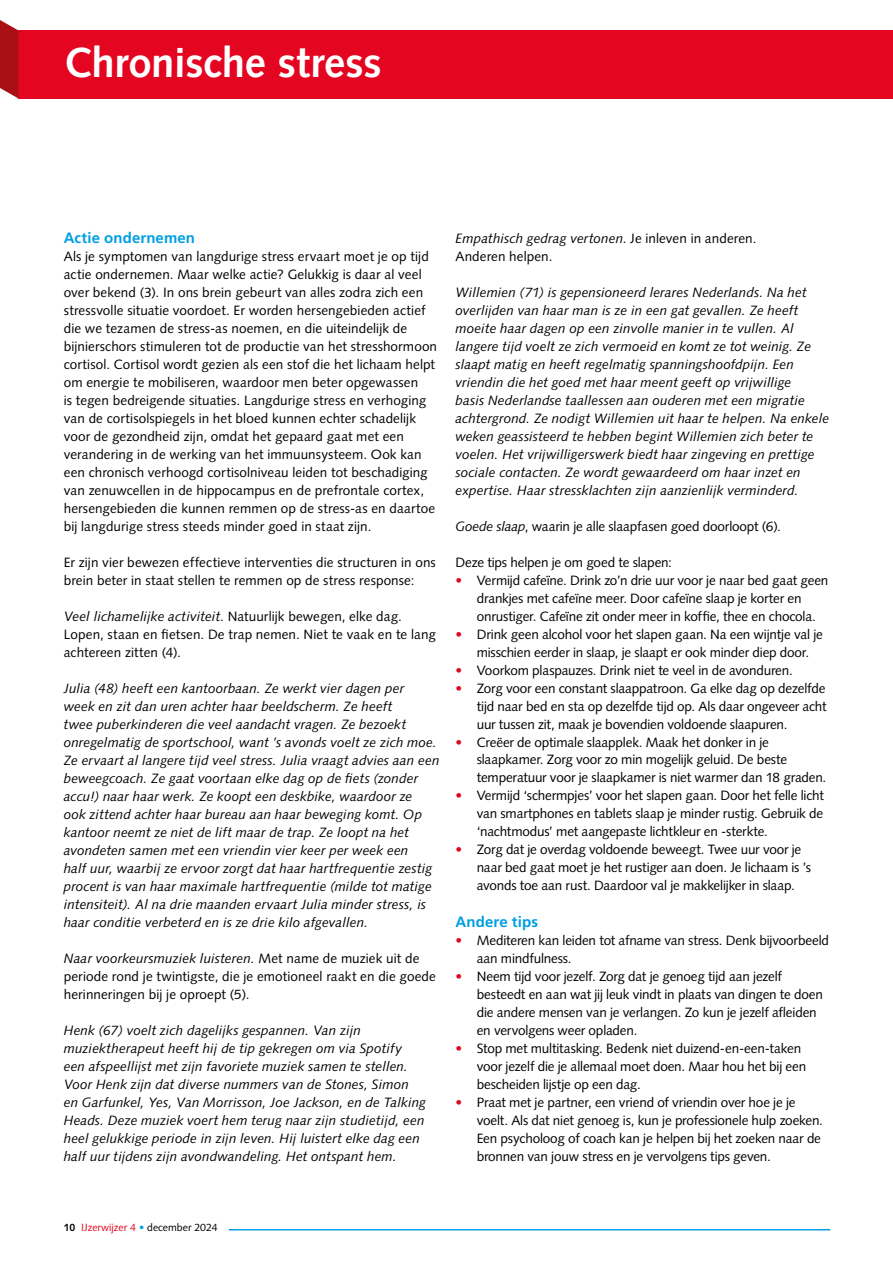
<style>
.page{position:relative;width:893px;height:1263px;background:#fff}
.page>*{position:absolute;margin:0;border:0;box-sizing:border-box;transform-origin:0 0}
.t1{font:700 42px "Syntax LT Std";letter-spacing:-.005em;color:#fff}
.t2{font:700 15px "Frutiger LT Std";letter-spacing:.005em;color:#009fe3}
.t3{font:13.5px/18px "Syntax LT Std";letter-spacing:-.005em;color:#000}
.t4{font:italic 13.5px/18px "Syntax LT Std";letter-spacing:.005em;color:#000}
.t5{font:10.5px "Syntax LT Std";color:#e40521}
.s1{font-style:italic}
.s2{color:#e40521}
.s3{font-weight:700;color:#000}
.s4{color:#009fe3}
.s5{color:#000}
</style>
<div class="page">
<div style="left:18px;top:30px;width:875px;height:68px;background:#e40521"></div>
<svg style="left:0;top:20px;width:18px;height:78px"></svg>
<hr style="left:229px;top:1229px;width:601px;height:1px;background:#009fe3">
<h1 class="t1" style="left:64px;top:38px;width:319px">Chronische stress</h1>
<p class="t2" style="left:64px;top:229px;width:133px">Actie ondernemen</p>
<p class="t3" style="left:64px;top:247px;width:375px">Als je symptomen van langdurige stress ervaart moet je op tijd actie ondernemen. Maar welke actie? Gelukkig is daar al veel over bekend (3). In ons brein gebeurt van alles zodra zich een stressvolle situatie voordoet. Er worden hersengebieden actief die we tezamen de stress-as noemen, en die uiteindelijk de bijnierschors stimuleren tot de productie van het stresshormoon cortisol. Cortisol wordt gezien als een stof die het lichaam helpt om energie te mobiliseren, waardoor men beter opgewassen<br>is tegen bedreigende situaties. Langdurige stress en verhoging van de cortisolspiegels in het bloed kunnen echter schadelijk voor de gezondheid zijn, omdat het gepaard gaat met een verandering in de werking van het immuunsysteem. Ook kan een chronisch verhoogd cortisolniveau leiden tot beschadiging van zenuwcellen in de hippocampus en de prefrontale cortex, hersengebieden die kunnen remmen op de stress-as en daartoe bij langdurige stress steeds minder goed in staat zijn.</p>
<p class="t3" style="left:64px;top:553px;width:374px">Er zijn vier bewezen effectieve interventies die structuren in ons brein beter in staat stellen te remmen op de stress response:</p>
<p class="t3" style="left:64px;top:607px;width:374px"><span class="s1">Veel lichamelijke activiteit</span>. Natuurlijk bewegen, elke dag.<br>Lopen, staan en fietsen. De trap nemen. Niet te vaak en te lang achtereen zitten (4).</p>
<p class="t4" style="left:64px;top:679px;width:377px">Julia (48) heeft een kantoorbaan. Ze werkt vier dagen per<br>week en zit dan uren achter haar beeldscherm. Ze heeft<br>twee puberkinderen die veel aandacht vragen. Ze bezoekt onregelmatig de sportschool, want ’s avonds voelt ze zich moe.<br>Ze ervaart al langere tijd veel stress. Julia vraagt advies aan een beweegcoach. Ze gaat voortaan elke dag op de fiets (zonder accu!) naar haar werk. Ze koopt een deskbike, waardoor ze<br>ook zittend achter haar bureau aan haar beweging komt. Op kantoor neemt ze niet de lift maar de trap. Ze loopt na het avondeten samen met een vriendin vier keer per week een<br>half uur, waarbij ze ervoor zorgt dat haar hartfrequentie zestig procent is van haar maximale hartfrequentie (milde tot matige intensiteit). Al na drie maanden ervaart Julia minder stress, is haar conditie verbeterd en is ze drie kilo afgevallen.</p>
<p class="t3" style="left:64px;top:949px;width:374px"><span class="s1">Naar voorkeursmuziek luisteren.</span> Met name de muziek uit de periode rond je twintigste, die je emotioneel raakt en die goede herinneringen bij je oproept (5).</p>
<p class="t4" style="left:64px;top:1021px;width:364px">Henk (67) voelt zich dagelijks gespannen. Van zijn muziektherapeut heeft hij de tip gekregen om via Spotify een afspeellijst met zijn favoriete muziek samen te stellen.<br>Voor Henk zijn dat diverse nummers van de Stones, Simon en Garfunkel, Yes, Van Morrisson, Joe Jackson, en de Talking Heads. Deze muziek voert hem terug naar zijn studietijd, een heel gelukkige periode in zijn leven. Hij luistert elke dag een half uur tijdens zijn avondwandeling. Het ontspant hem.</p>
<p class="t3" style="left:455px;top:229px;width:302px"><span class="s1">Empathisch gedrag vertonen</span>. Je inleven in anderen.<br>Anderen helpen.</p>
<p class="t4" style="left:455px;top:283px;width:375px">Willemien (71) is gepensioneerd lerares Nederlands. Na het overlijden van haar man is ze in een gat gevallen. Ze heeft moeite haar dagen op een zinvolle manier in te vullen. Al langere tijd voelt ze zich vermoeid en komt ze tot weinig. Ze slaapt matig en heeft regelmatig spanningshoofdpijn. Een vriendin die het goed met haar meent geeft op vrijwillige<br>basis Nederlandse taallessen aan ouderen met een migratie achtergrond. Ze nodigt Willemien uit haar te helpen. Na enkele weken geassisteerd te hebben begint Willemien zich beter te voelen. Het vrijwilligerswerk biedt haar zingeving en prettige sociale contacten. Ze wordt gewaardeerd om haar inzet en expertise. Haar stressklachten zijn aanzienlijk verminderd.</p>
<p class="t3" style="left:455px;top:517px;width:327px"><span class="s1">Goede slaap</span>, waarin je alle slaapfasen goed doorloopt (6).</p>
<p class="t3" style="left:455px;top:553px;width:218px">Deze tips helpen je om goed te slapen:</p>
<p class="t3" style="left:477px;top:571px;width:353px;text-indent:-21px"><span class="s2">•</span> Vermijd cafeïne. Drink zo’n drie uur voor je naar bed gaat geen drankjes met cafeïne meer. Door cafeïne slaap je korter en onrustiger. Cafeïne zit onder meer in koffie, thee en chocola.</p>
<p class="t3" style="left:455px;top:625px;width:369px;text-align:center"><span class="s2">•</span> Drink geen alcohol voor het slapen gaan. Na een wijntje val je misschien eerder in slaap, je slaapt er ook minder diep door.</p>
<p class="t3" style="left:455px;top:661px;width:339px"><span class="s2">•</span> Voorkom plaspauzes. Drink niet te veel in de avonduren.</p>
<p class="t3" style="left:477px;top:679px;width:351px;text-align:justify;text-indent:-21px"><span class="s2">•</span> Zorg voor een constant slaappatroon. Ga elke dag op dezelfde tijd naar bed en sta op dezelfde tijd op. Als daar ongeveer acht uur tussen zit, maak je bovendien voldoende slaapuren.</p>
<p class="t3" style="left:477px;top:733px;width:351px;text-indent:-21px"><span class="s2">•</span> Creëer de optimale slaapplek. Maak het donker in je slaapkamer. Zorg voor zo min mogelijk geluid. De beste temperatuur voor je slaapkamer is niet warmer dan 18 graden.</p>
<p class="t3" style="left:477px;top:787px;width:349px;text-align:justify;text-indent:-21px"><span class="s2">•</span> Vermijd ‘schermpjes’ voor het slapen gaan. Door het felle licht van smartphones en tablets slaap je minder rustig. Gebruik de ‘nachtmodus’ met aangepaste lichtkleur en -sterkte.</p>
<p class="t3" style="left:477px;top:841px;width:336px;text-indent:-21px"><span class="s2">•</span> Zorg dat je overdag voldoende beweegt. Twee uur voor je naar bed gaat moet je het rustiger aan doen. Je lichaam is ’s avonds toe aan rust. Daardoor val je makkelijker in slaap.</p>
<p class="t2" style="left:455px;top:913px;width:84px">Andere tips</p>
<p class="t3" style="left:477px;top:931px;width:354px;text-indent:-21px"><span class="s2">•</span> Mediteren kan leiden tot afname van stress. Denk bijvoorbeeld aan mindfulness.</p>
<p class="t3" style="left:477px;top:967px;width:348px;text-indent:-21px"><span class="s2">•</span> Neem tijd voor jezelf. Zorg dat je genoeg tijd aan jezelf besteedt en aan wat jij leuk vindt in plaats van dingen te doen die andere mensen van je verlangen. Zo kun je jezelf afleiden en vervolgens weer opladen.</p>
<p class="t3" style="left:477px;top:1039px;width:331px;text-indent:-21px"><span class="s2">•</span> Stop met multitasking. Bedenk niet duizend-en-een-taken voor jezelf die je allemaal moet doen. Maar hou het bij een bescheiden lijstje op een dag.</p>
<p class="t3" style="left:477px;top:1093px;width:348px;text-indent:-21px"><span class="s2">•</span> Praat met je partner, een vriend of vriendin over hoe je je voelt. Als dat niet genoeg is, kun je professionele hulp zoeken.<br>Een psycholoog of coach kan je helpen bij het zoeken naar de bronnen van jouw stress en je vervolgens tips geven.</p>
<p class="t5" style="left:64px;top:1221px;width:156px"><span class="s3">10</span> IJzerwijzer 4 <span class="s4">•</span> <span class="s5">december 2024</span></p>
</div>
